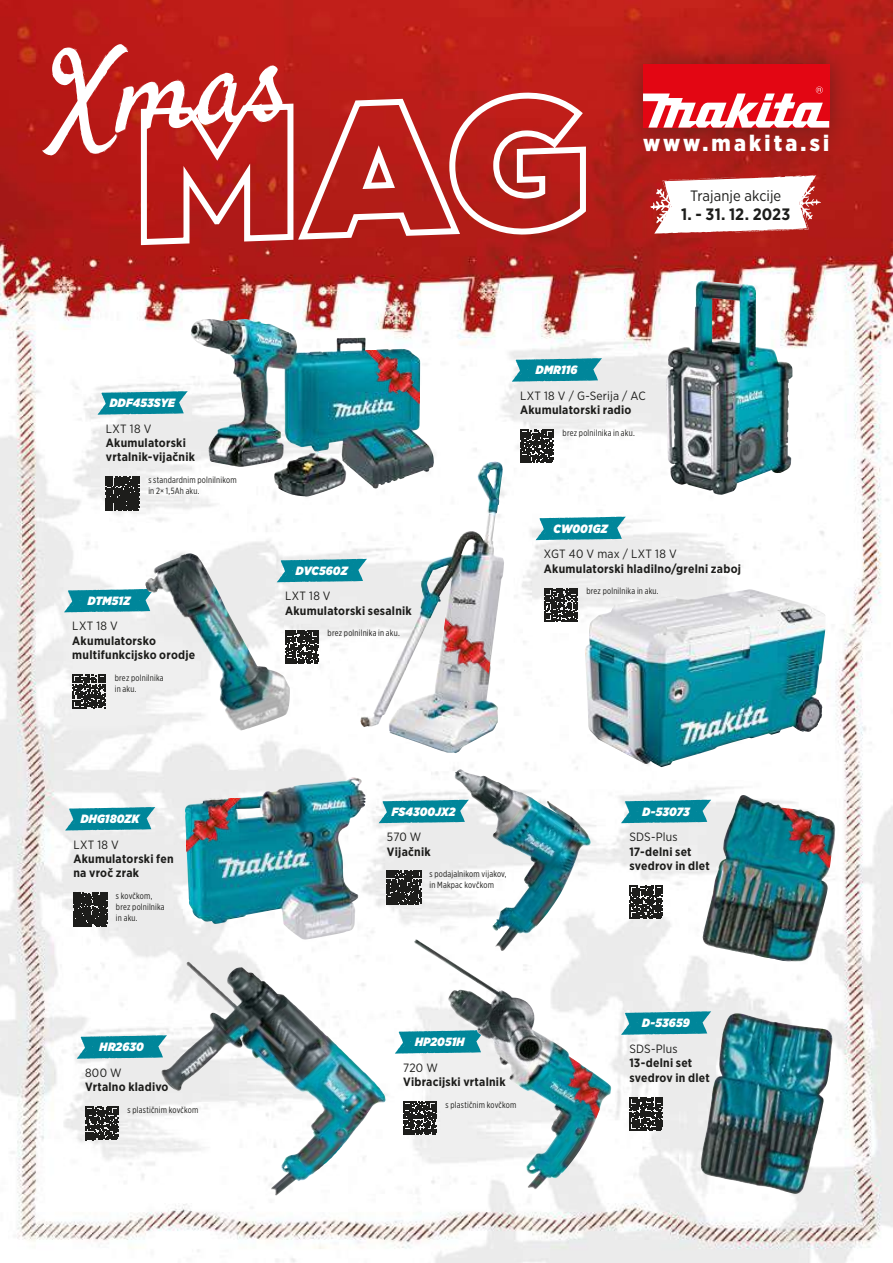
<style>
.page{position:relative;width:893px;height:1263px;background:#fff}
.page>*{position:absolute;margin:0;border:0;box-sizing:border-box;transform-origin:0 0}
.t1{font:900 22.5px "Gotham Narrow";letter-spacing:.145em;color:#fff}
.t2{font:700 16.5px "Gotham Narrow";letter-spacing:.005em;color:#1d1d1b}
.t3{font:15px "Gotham Narrow";color:#1d1d1b}
.t4{font:700 12px/14.4px "Gotham Narrow";letter-spacing:.02em;color:#1d1d1b}
.t5{font:12px "Gotham Narrow";letter-spacing:.02em;color:#1d1d1b}
.t6{font:italic 900 12px "Gotham Narrow";letter-spacing:.015em;color:#fff}
.t7{font:9px/10.8px "Gotham X Narrow";letter-spacing:.02em;color:#1d1d1b}
</style>
<div class="page">
<img style="left:0;top:0;width:893px;height:1263px">
<svg style="left:650px;top:176px;width:171px;height:58px"></svg>
<svg style="left:97px;top:391px;width:91px;height:24px;background:#2f9aaa"></svg>
<svg style="left:106px;top:477px;width:34px;height:34px"></svg>
<svg style="left:535px;top:517px;width:91px;height:23px;background:#2898a8"></svg>
<svg style="left:544px;top:588px;width:34px;height:33px"></svg>
<svg style="left:277px;top:559px;width:90px;height:23px;background:#2495a6"></svg>
<svg style="left:285px;top:630px;width:34px;height:34px"></svg>
<svg style="left:512px;top:358px;width:90px;height:24px;background:#2d99aa"></svg>
<svg style="left:520px;top:430px;width:34px;height:33px"></svg>
<svg style="left:65px;top:807px;width:90px;height:23px;background:#2596a7"></svg>
<svg style="left:73px;top:892px;width:35px;height:35px"></svg>
<svg style="left:378px;top:800px;width:75px;height:23px;background:#1d93a4"></svg>
<svg style="left:387px;top:871px;width:34px;height:34px"></svg>
<svg style="left:621px;top:800px;width:82px;height:23px;background:#1991a3"></svg>
<svg style="left:630px;top:885px;width:33px;height:34px"></svg>
<svg style="left:621px;top:1011px;width:90px;height:24px;background:#2c99a9"></svg>
<svg style="left:630px;top:1097px;width:33px;height:33px"></svg>
<svg style="left:77px;top:1035px;width:90px;height:24px;background:#2d9aaa"></svg>
<svg style="left:85px;top:1107px;width:34px;height:33px"></svg>
<svg style="left:395px;top:1030px;width:19px;height:23px"></svg>
<svg style="left:403px;top:1101px;width:34px;height:34px"></svg>
<svg style="left:64px;top:589px;width:81px;height:23px;background:#1a91a3"></svg>
<svg style="left:73px;top:675px;width:33px;height:33px"></svg>
<div style="left:618px;top:39px;width:236px;height:137px;background:#1d1d1b;opacity:.5"></div>
<div style="left:643px;top:64px;width:186px;height:64px;background:#e30613"></div>
<svg style="left:643px;top:86px;width:186px;height:42px"></svg>
<svg style="left:42px;top:44px;width:241px;height:112px"></svg>
<img style="left:585px;top:590px;width:240px;height:177px">
<img style="left:191px;top:319px;width:53px;height:17px">
<img style="left:365px;top:350px;width:54px;height:54px">
<img style="left:185px;top:780px;width:173px;height:159px">
<img style="left:186px;top:798px;width:54px;height:54px">
<img style="left:666px;top:282px;width:125px;height:213px">
<img style="left:145px;top:553px;width:67px;height:102px">
<img style="left:477px;top:462px;width:16px;height:39px">
<img style="left:437px;top:617px;width:56px;height:61px">
<img style="left:453px;top:772px;width:138px;height:180px">
<img style="left:414px;top:940px;width:114px;height:151px">
<img style="left:186px;top:962px;width:48px;height:57px">
<img style="left:703px;top:796px;width:133px;height:165px">
<img style="left:719px;top:1013px;width:18px;height:49px">
<img style="left:774px;top:807px;width:62px;height:63px">
<img style="left:549px;top:1056px;width:61px;height:65px">
<svg style="left:144px;top:94px;width:439px;height:148px;background:#b7231e"></svg>
<h1 class="t1" style="left:643px;top:128px;width:188px">www.makita.si</h1>
<p class="t3" style="left:690px;top:186px;width:93px">Trajanje akcije</p>
<h2 class="t2" style="left:681px;top:204px;width:111px">1. - 31. 12. 2023</h2>
<p class="t6" style="left:110px;top:395px;width:67px">DDF453SYE</p>
<p class="t5" style="left:106px;top:421px;width:47px">LXT 18 V</p>
<p class="t4" style="left:106px;top:436px;width:91px">Akumulatorski vrtalnik-vijačnik</p>
<p class="t7" style="left:148px;top:474px;width:90px">s standardnim polnilnikom in 2× 1,5Ah aku.</p>
<p class="t6" style="left:88px;top:592px;width:44px">DTM51Z</p>
<p class="t5" style="left:72px;top:619px;width:47px">LXT 18 V</p>
<p class="t4" style="left:72px;top:633px;width:124px">Akumulatorsko multifunkcijsko orodje</p>
<p class="t7" style="left:115px;top:672px;width:50px">brez polnilnika in aku.</p>
<p class="t6" style="left:81px;top:811px;width:60px">DHG180ZK</p>
<p class="t5" style="left:73px;top:837px;width:47px">LXT 18 V</p>
<p class="t4" style="left:73px;top:851px;width:102px">Akumulatorski fen na vroč zrak</p>
<p class="t7" style="left:116px;top:890px;width:50px">s kovčkom, brez polnilnika in aku.</p>
<p class="t6" style="left:100px;top:1039px;width:46px">HR2630</p>
<p class="t5" style="left:85px;top:1065px;width:38px">800 W</p>
<p class="t4" style="left:85px;top:1079px;width:85px">Vrtalno kladivo</p>
<p class="t7" style="left:128px;top:1104px;width:72px">s plastičnim kovčkom</p>
<p class="t6" style="left:296px;top:562px;width:53px">DVC560Z</p>
<p class="t5" style="left:285px;top:589px;width:47px">LXT 18 V</p>
<p class="t4" style="left:285px;top:603px;width:128px">Akumulatorski sesalnik</p>
<p class="t7" style="left:328px;top:628px;width:74px">brez polnilnika in aku.</p>
<p class="t6" style="left:536px;top:362px;width:43px">DMR116</p>
<p class="t5" style="left:520px;top:388px;width:127px">LXT 18 V / G-Serija / AC</p>
<p class="t4" style="left:520px;top:403px;width:113px">Akumulatorski radio</p>
<p class="t7" style="left:563px;top:427px;width:74px">brez polnilnika in aku.</p>
<p class="t6" style="left:554px;top:520px;width:55px">CW001GZ</p>
<p class="t5" style="left:544px;top:546px;width:134px">XGT 40 V max / LXT 18 V</p>
<p class="t4" style="left:544px;top:561px;width:199px">Akumulatorski hladilno/grelni zaboj</p>
<p class="t7" style="left:586px;top:585px;width:74px">brez polnilnika in aku.</p>
<p class="t6" style="left:392px;top:803px;width:65px">FS4300JX2</p>
<p class="t5" style="left:387px;top:829px;width:36px">570 W</p>
<p class="t4" style="left:387px;top:844px;width:45px">Vijačnik</p>
<p class="t7" style="left:429px;top:868px;width:79px">s podajalnikom vijakov, in Makpac kovčkom</p>
<p class="t6" style="left:642px;top:803px;width:48px">D-53073</p>
<p class="t5" style="left:629px;top:829px;width:50px">SDS-Plus</p>
<p class="t4" style="left:629px;top:844px;width:82px">17-delni set svedrov in dlet</p>
<p class="t6" style="left:415px;top:1034px;width:51px">HP2051H</p>
<p class="t5" style="left:403px;top:1060px;width:36px">720 W</p>
<p class="t4" style="left:403px;top:1074px;width:104px">Vibracijski vrtalnik</p>
<p class="t7" style="left:446px;top:1099px;width:72px">s plastičnim kovčkom</p>
<p class="t6" style="left:642px;top:1015px;width:49px">D-53659</p>
<p class="t5" style="left:629px;top:1041px;width:50px">SDS-Plus</p>
<p class="t4" style="left:629px;top:1056px;width:82px">13-delni set svedrov in dlet</p>
</div>
